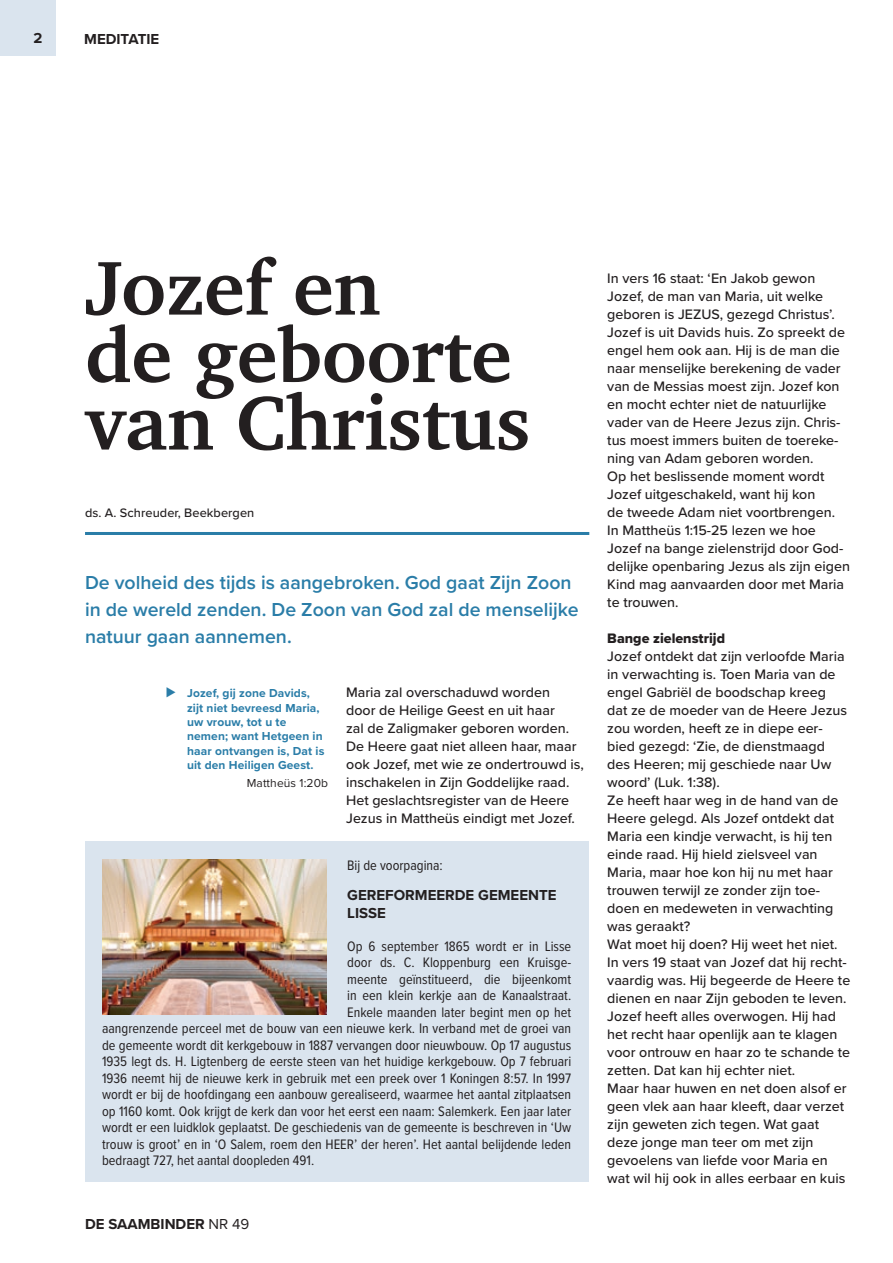
<style>
.page{position:relative;width:893px;height:1263px;background:#fff}
.page>*{position:absolute;margin:0;border:0;box-sizing:border-box;transform-origin:0 0}
.t1{font:700 78px/67.5px "Charter";letter-spacing:-.005em;color:#231f20}
.t2{font:600 19.5px/27px "Proxima Nova";color:#2a7da8}
.t3{font:700 15px/18px "Proxima Nova";color:#231f20}
.t4{font:500 14.25px/18px "Proxima Nova";color:#231f20}
.t5{font:14.25px "Proxima Nova Cond";color:#231f20}
.t6{font:14.25px "Proxima Nova Extrabld";color:#231f20}
.t7{font:500 12.75px "Proxima Nova";letter-spacing:.005em;color:#231f20}
.t8{font:700 12px/14.4px "Proxima Nova";letter-spacing:.01em;color:#2a7da8}
.t9{font:12px "Proxima Nova";letter-spacing:.01em;color:#231f20}
.s1{font-size:16.5px}
.s2{font-weight:400}
</style>
<div class="page">
<div style="left:85px;top:841px;width:503px;height:341px;background:#dae4ee"></div>
<img style="left:102px;top:859px;width:224px;height:156px">
<hr style="left:85px;top:532px;width:504px;height:3px;background:#2a7da8">
<div style="left:0;top:0;width:55px;height:55px;background:#dae4ee"></div>
<p class="t3" style="left:34px;top:28px;width:11px">2</p>
<p class="t3" style="left:84px;top:30px;width:77px">MEDITATIE</p>
<h1 class="t1" style="left:85px;top:253px;width:447px">Jozef en<br>de geboorte van Christus</h1>
<p class="t7" style="left:85px;top:503px;width:171px">ds. A. Schreuder, Beekbergen</p>
<h2 class="t2" style="left:85px;top:568px;width:495px">De volheid des tijds is aangebroken. God gaat Zijn Zoon in de wereld zenden. De Zoon van God zal de menselijke natuur gaan aannemen.</h2>
<p class="t8" style="left:187px;top:686px;width:139px;text-indent:-21px"><span class="s1">⊲</span> Jozef, gij zone Davids, zijt niet bevreesd Maria, uw vrouw, tot u te nemen; want Hetgeen in haar ontvangen is, Dat is uit den Heiligen Geest.</p>
<p class="t9" style="left:247px;top:774px;width:83px">Mattheüs 1:20b</p>
<p class="t4" style="left:346px;top:683px;width:239px">Maria zal overschaduwd worden<br>door de Heilige Geest en uit haar<br>zal de Zaligmaker geboren worden.<br>De Heere gaat niet alleen haar, maar ook Jozef, met wie ze ondertrouwd is, inschakelen in Zijn Goddelijke raad.<br>Het geslachtsregister van de Heere Jezus in Mattheüs eindigt met Jozef.</p>
<p class="t5" style="left:347px;top:854px;width:97px">Bij de voorpagina:</p>
<p class="t3" style="left:347px;top:885px;width:211px">GEREFORMEERDE GEMEENTE<br>LISSE</p>
<p class="t5" style="left:347px;top:935px;width:225px">Op 6 september 1865 wordt er in Lisse</p>
<p class="t5" style="left:347px;top:952px;width:225px">door ds. C. Kloppenburg een Kruisge-</p>
<p class="t5" style="left:347px;top:968px;width:225px">meente geïnstitueerd, die bijeenkomt</p>
<p class="t5" style="left:347px;top:985px;width:225px">in een klein kerkje aan de Kanaalstraat.</p>
<p class="t5" style="left:347px;top:1001px;width:225px">Enkele maanden later begint men op het</p>
<p class="t5" style="left:102px;top:1018px;width:471px">aangrenzende perceel met de bouw van een nieuwe kerk. In verband met de groei van</p>
<p class="t5" style="left:102px;top:1034px;width:471px">de gemeente wordt dit kerkgebouw in 1887 vervangen door nieuwbouw. Op 17 augustus</p>
<p class="t5" style="left:102px;top:1051px;width:471px">1935 legt ds. H. Ligtenberg de eerste steen van het huidige kerkgebouw. Op 7 februari</p>
<p class="t5" style="left:102px;top:1067px;width:471px">1936 neemt hij de nieuwe kerk in gebruik met een preek over 1 Koningen 8:57. In 1997</p>
<p class="t5" style="left:102px;top:1084px;width:471px">wordt er bij de hoofdingang een aanbouw gerealiseerd, waarmee het aantal zitplaatsen</p>
<p class="t5" style="left:102px;top:1100px;width:471px">op 1160 komt. Ook krijgt de kerk dan voor het eerst een naam: Salemkerk. Een jaar later</p>
<p class="t5" style="left:102px;top:1117px;width:471px">wordt er een luidklok geplaatst. De geschiedenis van de gemeente is beschreven in ‘Uw</p>
<p class="t5" style="left:102px;top:1133px;width:471px">trouw is groot’ en in ‘O Salem, roem den HEER’ der heren’. Het aantal belijdende leden</p>
<p class="t5" style="left:102px;top:1150px;width:214px">bedraagt 727, het aantal doopleden 491.</p>
<p class="t3" style="left:85px;top:1215px;width:166px">DE SAAMBINDER <span class="s2">NR 49</span></p>
<p class="t4" style="left:607px;top:269px;width:244px">In vers 16 staat: ‘En Jakob gewon Jozef, de man van Maria, uit welke geboren is JEZUS, gezegd Christus’.<br>Jozef is uit Davids huis. Zo spreekt de engel hem ook aan. Hij is de man die naar menselijke berekening de vader van de Messias moest zijn. Jozef kon en mocht echter niet de natuurlijke vader van de Heere Jezus zijn. Chris&shy;tus moest immers buiten de toereke&shy;ning van Adam geboren worden.<br>Op het beslissende moment wordt Jozef uitgeschakeld, want hij kon<br>de tweede Adam niet voortbrengen.<br>In Mattheüs 1:15-25 lezen we hoe Jozef na bange zielenstrijd door God&shy;delijke openbaring Jezus als zijn eigen Kind mag aanvaarden door met Maria te trouwen.</p>
<p class="t6" style="left:607px;top:628px;width:119px">Bange zielenstrijd</p>
<p class="t4" style="left:607px;top:647px;width:244px">Jozef ontdekt dat zijn verloofde Maria in verwachting is. Toen Maria van de engel Gabriël de boodschap kreeg<br>dat ze de moeder van de Heere Jezus zou worden, heeft ze in diepe eer&shy;bied gezegd: ‘Zie, de dienstmaagd des Heeren; mij geschiede naar Uw woord’ (Luk. 1:38).<br>Ze heeft haar weg in de hand van de Heere gelegd. Als Jozef ontdekt dat Maria een kindje verwacht, is hij ten einde raad. Hij hield zielsveel van Maria, maar hoe kon hij nu met haar trouwen terwijl ze zonder zijn toe&shy;doen en medeweten in verwachting was geraakt?<br>Wat moet hij doen? Hij weet het niet.<br>In vers 19 staat van Jozef dat hij recht&shy;vaardig was. Hij begeerde de Heere te dienen en naar Zijn geboden te leven.<br>Jozef heeft alles overwogen. Hij had het recht haar openlijk aan te klagen voor ontrouw en haar zo te schande te zetten. Dat kan hij echter niet.<br>Maar haar huwen en net doen alsof er geen vlek aan haar kleeft, daar verzet zijn geweten zich tegen. Wat gaat deze jonge man teer om met zijn gevoelens van liefde voor Maria en wat wil hij ook in alles eerbaar en kuis</p>
</div>
